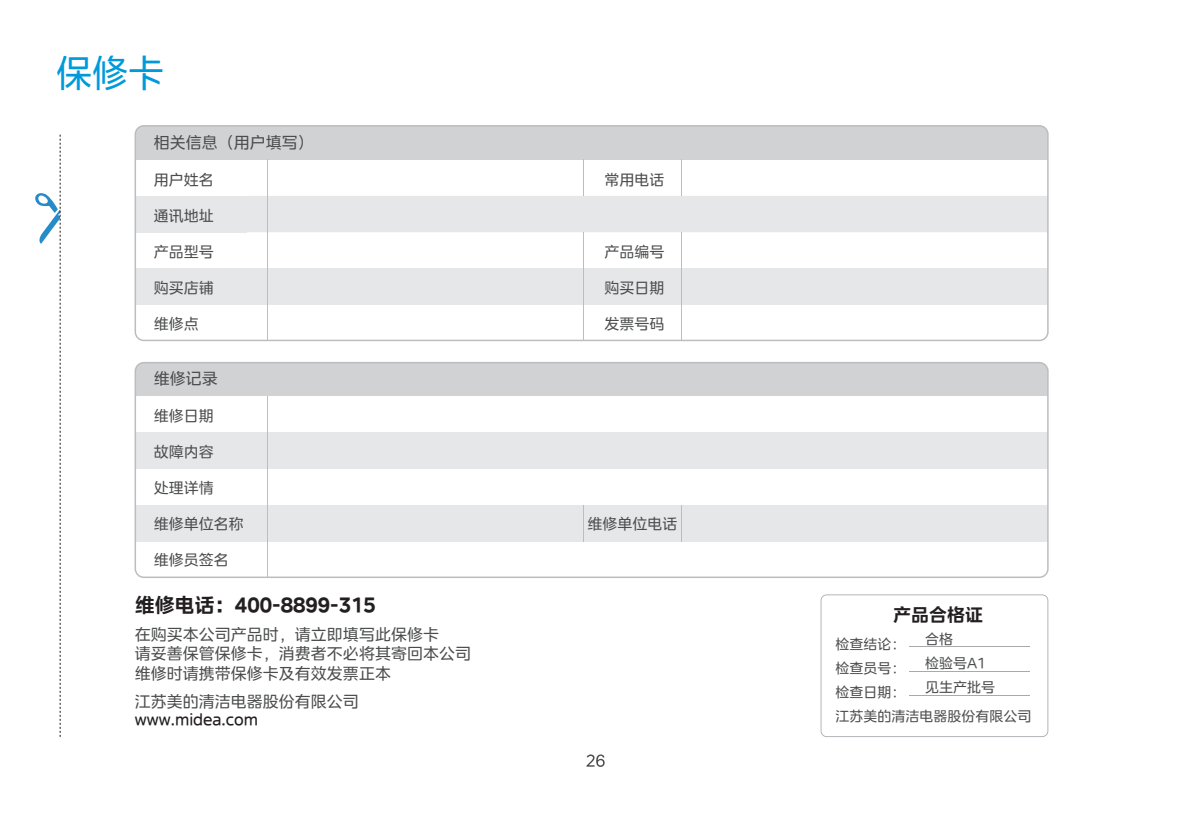
<style>
.page{position:relative;width:1191px;height:823px;background:#fff}
.page>*{position:absolute;margin:0;border:0;box-sizing:border-box;transform-origin:0 0}
.t1{font:37.6px "MEIDITYPE";color:#0099da;scale:.96 1}
.t2{font:700 20px "MEIDITYPE";color:#231f20}
.t3{font:700 18px "MEIDITYPE";color:#231f20}
.t4{font:16px/19.2px "MEIDITYPE";color:#4b4c4d}
.t5{font:15px "MEIDITYPE";color:#4b4c4d}
.t6{font:500 15px "MEIDITYPE";color:#231f20}
.t7{font:14px/24px "MEIDITYPE";color:#4b4c4d;text-align:justify}
</style>
<div class="page">
<svg style="left:586px;top:754px;width:18px;height:13px"></svg>
<svg style="left:820px;top:594px;width:228px;height:143px"></svg>
<div style="left:135px;top:126px;width:913px;height:33px;background:#d1d2d4"></div>
<div style="left:246px;top:269px;width:198px;height:36px;background:#e6e7e9"></div>
<div style="left:246px;top:196px;width:799px;height:36px;background:#e6e7e9"></div>
<div style="left:542px;top:269px;width:506px;height:36px;background:#e6e7e9"></div>
<div style="left:135px;top:196px;width:111px;height:36px;background:#e6e7e9"></div>
<div style="left:135px;top:269px;width:111px;height:36px;background:#e6e7e9"></div>
<div style="left:444px;top:269px;width:98px;height:36px;background:#e6e7e9"></div>
<hr style="left:582px;top:232px;width:1px;height:108px;background:#bcbdc0">
<hr style="left:582px;top:159px;width:1px;height:37px;background:#bcbdc0">
<hr style="left:681px;top:232px;width:1px;height:108px;background:#bcbdc0">
<hr style="left:681px;top:159px;width:1px;height:37px;background:#bcbdc0">
<hr style="left:267px;top:159px;width:1px;height:181px;background:#bcbdc0">
<div style="left:135px;top:125px;width:913px;height:216px;border:2px solid #bcbdc0;border-radius:9px"></div>
<div style="left:135px;top:505px;width:132px;height:37px;background:#e6e7e9"></div>
<div style="left:135px;top:432px;width:913px;height:37px;background:#e6e7e9"></div>
<div style="left:267px;top:505px;width:316px;height:37px;background:#e6e7e9"></div>
<div style="left:583px;top:505px;width:99px;height:37px;background:#e6e7e9"></div>
<div style="left:682px;top:505px;width:366px;height:37px;background:#e6e7e9"></div>
<hr style="left:582px;top:505px;width:1px;height:37px;background:#bcbdc0">
<hr style="left:681px;top:505px;width:1px;height:37px;background:#bcbdc0">
<div style="left:135px;top:363px;width:913px;height:33px;background:#d1d2d4"></div>
<hr style="left:267px;top:396px;width:1px;height:181px;background:#bcbdc0">
<div style="left:135px;top:362px;width:913px;height:216px;border:2px solid #bcbdc0;border-radius:9px"></div>
<svg style="left:35px;top:135px;width:26px;height:604px"></svg>
<h1 class="t1" style="left:56px;top:52px;width:114px">保修卡</h1>
<p class="t4" style="left:154px;top:133px;width:161px">相关信息（用户填写）</p>
<p class="t5" style="left:154px;top:171px;width:61px">用户姓名</p>
<p class="t5" style="left:154px;top:207px;width:61px">通讯地址</p>
<p class="t5" style="left:154px;top:243px;width:61px">产品型号</p>
<p class="t5" style="left:154px;top:279px;width:61px">购买店铺</p>
<p class="t5" style="left:154px;top:315px;width:46px">维修点</p>
<p class="t4" style="left:154px;top:369px;width:65px">维修记录</p>
<p class="t5" style="left:154px;top:407px;width:61px">维修日期</p>
<p class="t5" style="left:154px;top:443px;width:61px">故障内容</p>
<p class="t5" style="left:154px;top:479px;width:61px">处理详情</p>
<p class="t5" style="left:154px;top:515px;width:91px">维修单位名称</p>
<p class="t5" style="left:154px;top:551px;width:76px">维修员签名</p>
<p class="t2" style="left:135px;top:593px;width:243px">维修电话：400-8899-315</p>
<p class="t4" style="left:135px;top:625px;width:337px">在购买本公司产品时，请立即填写此保修卡<br>请妥善保管保修卡，消费者不必将其寄回本公司维修时请携带保修卡及有效发票正本</p>
<p class="t4" style="left:135px;top:692px;width:225px">江苏美的清洁电器股份有限公司</p>
<p class="t6" style="left:135px;top:711px;width:125px">www.midea.com</p>
<p class="t5" style="left:604px;top:171px;width:61px">常用电话</p>
<p class="t5" style="left:604px;top:243px;width:61px">产品编号</p>
<p class="t5" style="left:604px;top:279px;width:61px">购买日期</p>
<p class="t5" style="left:604px;top:315px;width:61px">发票号码</p>
<p class="t5" style="left:587px;top:515px;width:91px">维修单位电话</p>
<p class="t3" style="left:893px;top:604px;width:91px">产品合格证</p>
<p class="t7" style="left:925px;top:627px;width:71px;text-align:left">合格<br>检验号A1见生产批号</p>
<p class="t7" style="left:835px;top:632px;width:71px">检查结论：检查员号：检查日期：</p>
<p class="t7" style="left:835px;top:704px;width:197px">江苏美的清洁电器股份有限公司</p>
</div>
